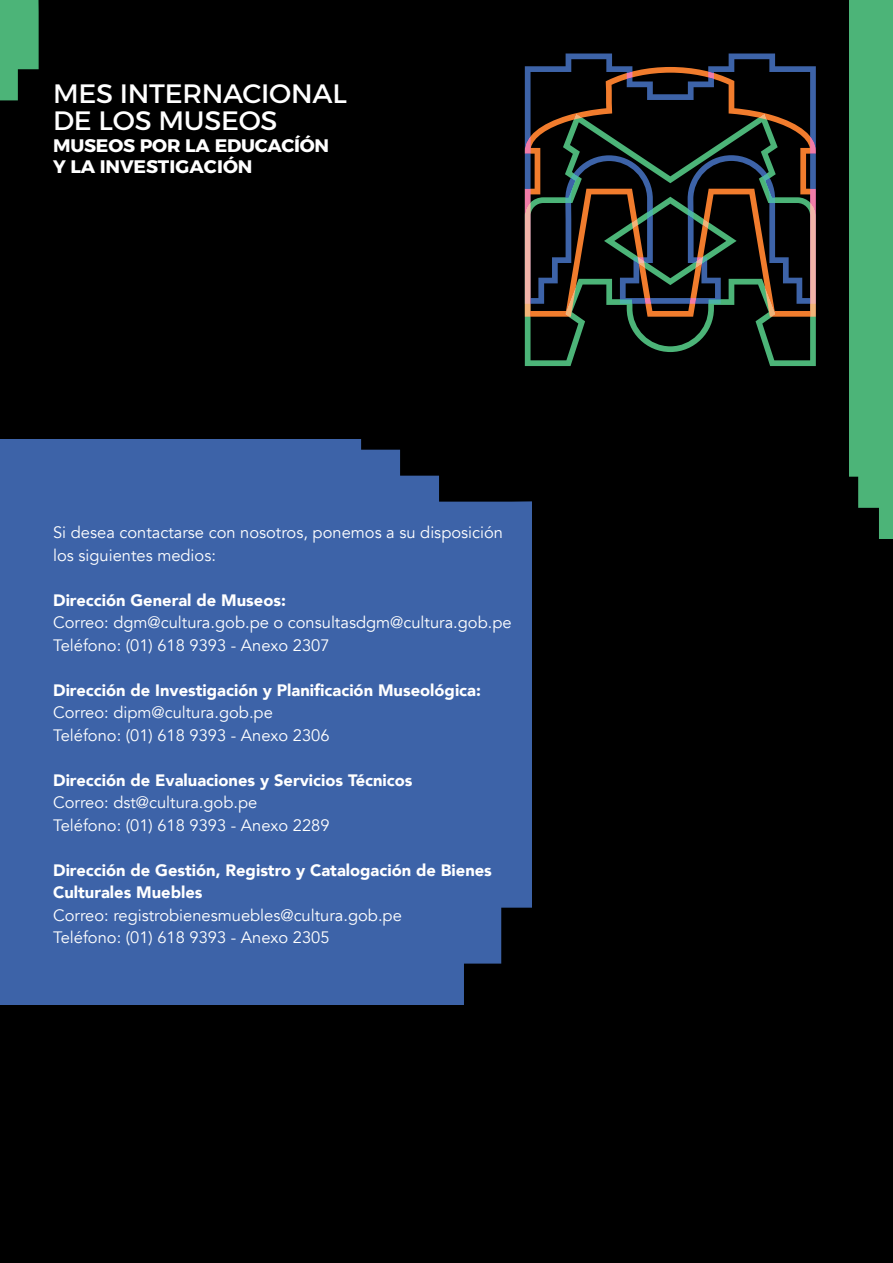
<style>
.page{position:relative;width:893px;height:1263px;background:#000}
.page>*{position:absolute;margin:0;border:0;box-sizing:border-box;transform-origin:0 0}
.t1{font:26.55px/26.5px "Alexandria";letter-spacing:-.01em;color:#fff}
.t2{font:18.15px/21.8px "Alexandria";letter-spacing:-.01em;color:#fff}
.t3{font:16.5px/22.5px "Avenir";color:#fff}
.t4{font:900 16.5px/22.5px "Avenir";color:#fff}
</style>
<div class="page">
<div style="left:849px;top:0;width:44px;height:595px;background:#4cb478"></div>
<div style="left:0;top:440px;width:531px;height:565px;background:#3d63a8"></div>
<svg style="left:525px;top:317px;width:291px;height:49px"></svg>
<svg style="left:525px;top:304px;width:291px;height:13px"></svg>
<svg style="left:525px;top:54px;width:291px;height:250px"></svg>
<svg style="left:0;top:0;width:39px;height:101px"></svg>
<svg style="left:361px;top:439px;width:171px;height:63px"></svg>
<svg style="left:464px;top:852px;width:68px;height:153px"></svg>
<svg style="left:849px;top:477px;width:44px;height:118px"></svg>
<h1 class="t1" style="left:53px;top:81px;width:295px">MES INTERNACIONAL<br>DE LOS MUSEOS</h1>
<p class="t2" style="left:53px;top:135px;width:278px">MUSEOS POR LA EDUCACÍÓN<br>Y LA INVESTIGACIÓN</p>
<p class="t3" style="left:53px;top:521px;width:451px">Si desea contactarse con nosotros, ponemos a su disposición los siguientes medios:</p>
<p class="t4" style="left:53px;top:588px;width:234px">Dirección General de Museos:</p>
<p class="t3" style="left:53px;top:611px;width:460px">Correo: dgm@cultura.gob.pe o consultasdgm@cultura.gob.pe<br>Teléfono: (01) 618 9393 - Anexo 2307</p>
<p class="t4" style="left:53px;top:678px;width:429px">Dirección de Investigación y Planificación Museológica:</p>
<p class="t3" style="left:53px;top:701px;width:278px">Correo: dipm@cultura.gob.pe<br>Teléfono: (01) 618 9393 - Anexo 2306</p>
<p class="t4" style="left:53px;top:768px;width:361px">Dirección de Evaluaciones y Servicios Técnicos</p>
<p class="t3" style="left:53px;top:791px;width:278px">Correo: dst@cultura.gob.pe<br>Teléfono: (01) 618 9393 - Anexo 2289</p>
<p class="t4" style="left:53px;top:858px;width:440px">Dirección de Gestión, Registro y Catalogación de Bienes<br>Culturales Muebles</p>
<p class="t3" style="left:53px;top:904px;width:350px">Correo: registrobienesmuebles@cultura.gob.pe<br>Teléfono: (01) 618 9393 - Anexo 2305</p>
</div>
